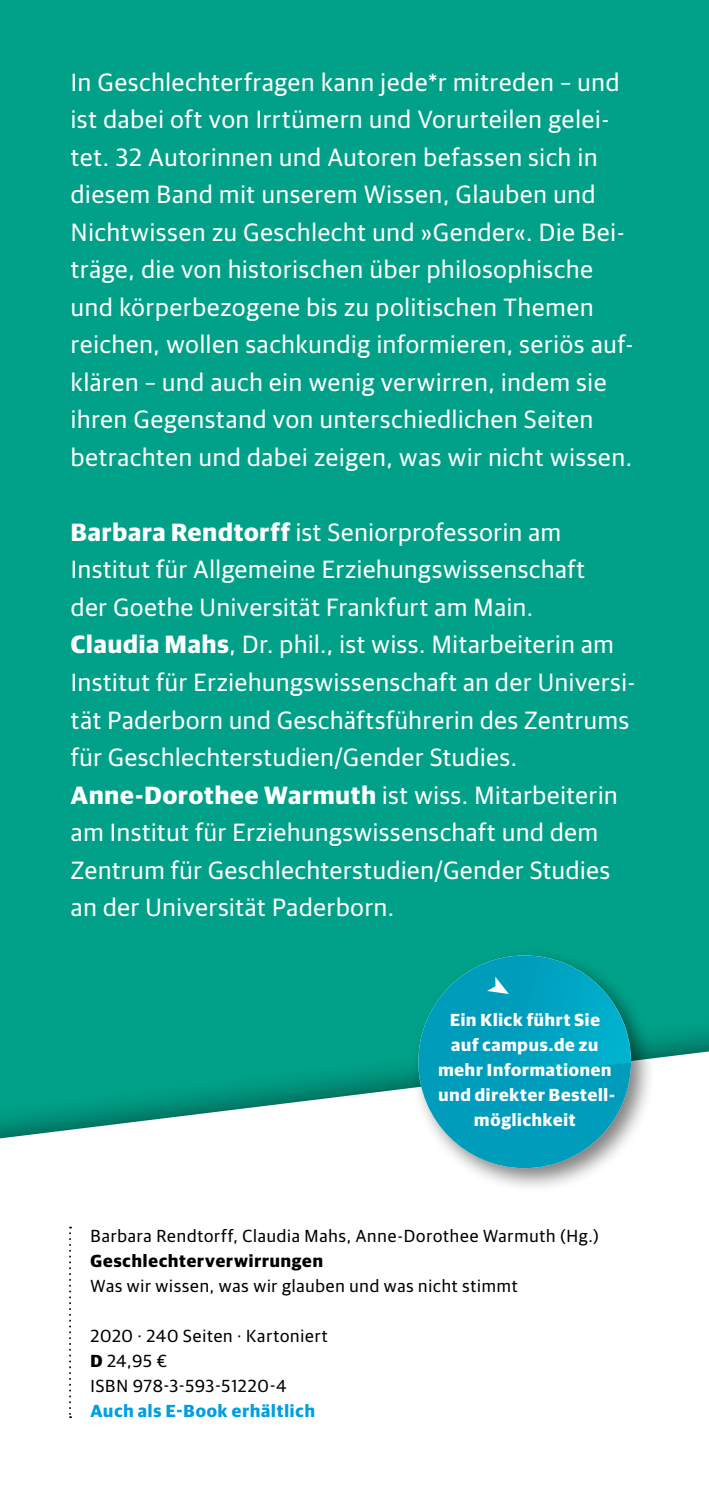
<style>
.page{position:relative;width:709px;height:1489px;background:#fff}
.page>*{position:absolute;margin:0;border:0;box-sizing:border-box;transform-origin:0 0}
.t1{font:25px/37.5px "Guardian Sans";letter-spacing:.035em;color:#fff}
.t2{font:17.5px/25px "Guardian Sans";letter-spacing:.045em;color:#000}
.t3{font:700 17.5px/25px "Guardian Sans";letter-spacing:.05em;color:#fff;text-align:center}
.t4{font:700 17.5px "Guardian Sans";letter-spacing:.055em;color:#000}
.t5{font:700 17.5px "Guardian Sans";letter-spacing:.055em;color:#009ee3}
.s1{font-weight:700}
</style>
<div class="page">
<div style="left:0;top:0;width:709px;height:933px;background:#00a188"></div>
<div style="left:0;top:933px;width:709px;height:555px;background:#00a188"></div>
<svg style="left:0;top:1051px;width:709px;height:437px;background:#e6f5f2"></svg>
<svg style="left:69px;top:1226px;width:2px;height:191px"></svg>
<div style="left:409px;top:947px;width:247px;height:246px;background:#000;opacity:.5"></div>
<img style="left:418px;top:955px;width:213px;height:213px;border-radius:106px">
<svg style="left:487px;top:976px;width:22px;height:17px"></svg>
<p class="t1" style="left:71px;top:61px;width:564px">In Geschlechterfragen kann jede*r mitreden – und ist dabei oft von Irrtümern und Vorurteilen gelei&shy;tet. 32 Autorinnen und Autoren befassen sich in diesem Band mit unserem Wissen, Glauben und Nichtwissen zu Geschlecht und »Gender«. Die Bei&shy;träge, die von historischen über philosophische und körperbezogene bis zu politischen Themen reichen, wollen sachkundig informieren, seriös auf&shy;klären – und auch ein wenig verwirren, indem sie ihren Gegenstand von unterschiedlichen Seiten betrachten und dabei zeigen, was wir nicht wissen.</p>
<p class="t1" style="left:71px;top:511px;width:566px"><span class="s1">Barbara Rendtorff</span> ist Seniorprofessorin am Institut für Allgemeine Erziehungswissenschaft<br>der Goethe Universität Frankfurt am Main.<br><span class="s1">Claudia Mahs</span>, Dr. phil., ist wiss. Mitarbeiterin am Institut für Erziehungswissenschaft an der Universi&shy;tät Paderborn und Geschäftsführerin des Zentrums für Geschlechterstudien/Gender Studies.<br><span class="s1">Anne-Dorothee Warmuth</span> ist wiss. Mitarbeiterin am Institut fü r Erziehungswissenschaft und dem Zentrum für Geschlechterstudien/Gender Studies an der Universität Paderborn.</p>
<p class="t3" style="left:438px;top:1005px;width:178px">Ein Klick führt Sie auf campus.de zu mehr Informationen und direkter Bestell&shy;möglichkeit</p>
<p class="t2" style="left:90px;top:1222px;width:510px">Barbara Rendtorff, Claudia Mahs, Anne-Dorothee Warmuth (Hg.)</p>
<p class="t4" style="left:90px;top:1247px;width:234px">Geschlechterverwirrungen</p>
<p class="t2" style="left:90px;top:1272px;width:429px">Was wir wissen, was wir glauben und was nicht stimmt</p>
<p class="t2" style="left:90px;top:1322px;width:239px">2020 · 240 Seiten · Kartoniert<br><span class="s1">D</span> 24,95 €<br>ISBN 978-3-593-51220-4</p>
<p class="t5" style="left:90px;top:1397px;width:226px">Auch als E-Book erhältlich</p>
</div>
